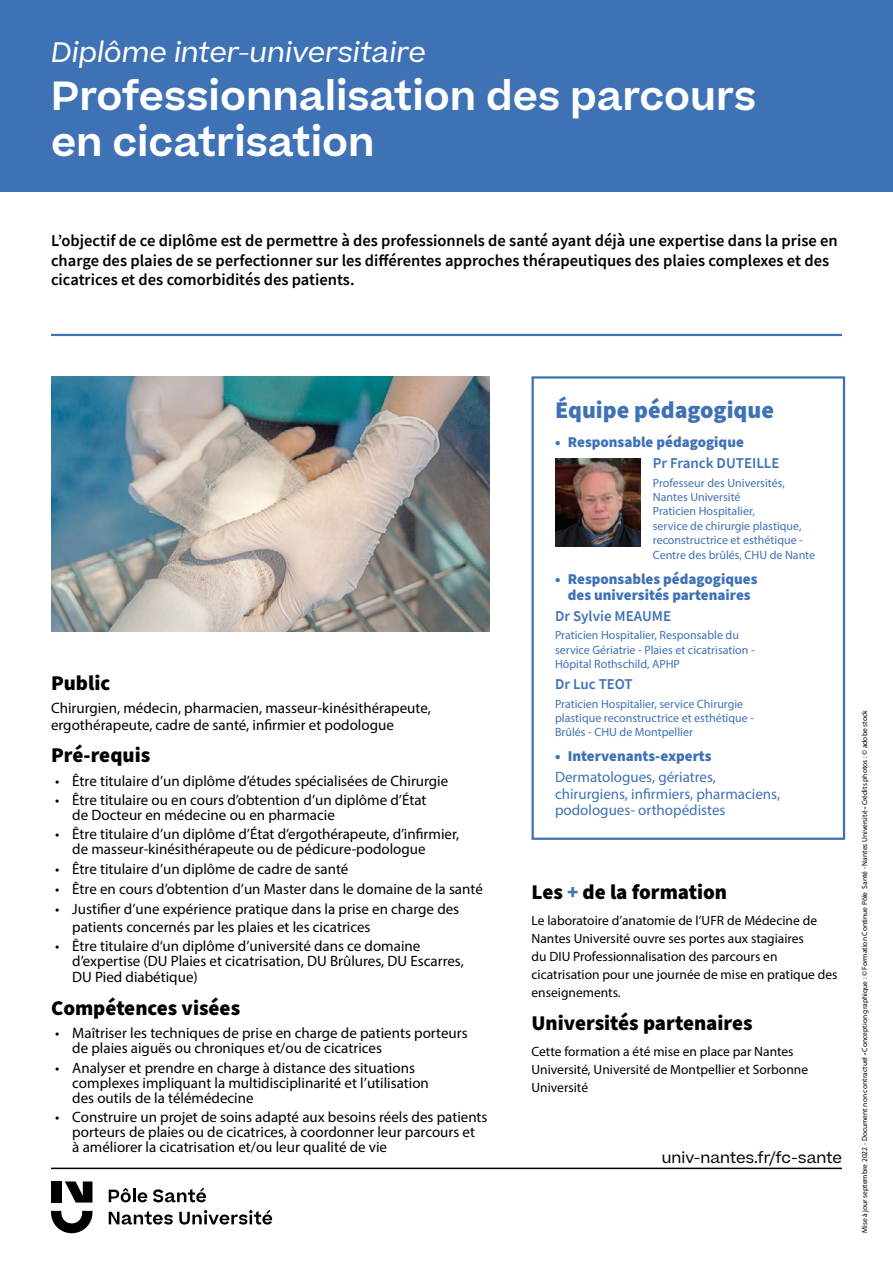
<style>
.page{position:relative;width:893px;height:1263px;background:#fff}
.page>*{position:absolute;margin:0;border:0;box-sizing:border-box;transform-origin:0 0}
.t1{font:600 39px/46.5px "Beatrice";color:#fff}
.t2{font:italic 27px "Beatrice";color:#fff}
.t3{font:900 24px "Source Sans Pro";color:#3e72b5}
.t4{font:900 21px "Source Sans Pro";color:#000}
.t5{font:600 16.5px/19.5px "Source Sans Pro";color:#000}
.t6{font:15px/15px "Myriad Pro";color:#000}
.t7{font:900 15px/16.5px "Source Sans Pro";color:#3e72b5;text-align:center}
.t8{font:15px/16.5px "Myriad Pro";color:#3e72b5}
.t9{font:600 15px "Source Sans Pro";color:#3e72b5}
.t10{font:15px "Beatrice";color:#000}
.t11{font:13.5px/18px "Myriad Pro";color:#000}
.t12{font:12px/14.4px "Myriad Pro";color:#3e72b5}
.t13{font:7.5px "Myriad Pro";color:#000}
.s1{color:#3e72b5}
</style>
<div class="page">
<div style="left:0;top:0;width:893px;height:191px;background:#3e72b5"></div>
<img style="left:51px;top:376px;width:438px;height:255px">
<img style="left:555px;top:458px;width:85px;height:88px">
<hr style="left:51px;top:1167px;width:791px;height:2px;background:#000">
<svg style="left:51px;top:1211px;width:41px;height:22px"></svg>
<svg style="left:65px;top:1181px;width:27px;height:21px"></svg>
<div style="left:51px;top:1181px;width:10px;height:21px;background:#000"></div>
<svg style="left:109px;top:1211px;width:64px;height:13px"></svg>
<svg style="left:179px;top:1210px;width:93px;height:14px"></svg>
<svg style="left:109px;top:1188px;width:38px;height:14px"></svg>
<svg style="left:153px;top:1187px;width:53px;height:15px"></svg>
<hr style="left:51px;top:334px;width:791px;height:2px;background:#3e72b5">
<div style="left:531px;top:376px;width:314px;height:464px;border:2px solid #3e72b5"></div>
<h2 class="t2" style="left:51px;top:35px;width:376px">Diplôme inter-universitaire</h2>
<h1 class="t1" style="left:51px;top:73px;width:707px">Professionnalisation des parcours en cicatrisation</h1>
<p class="t5" style="left:51px;top:231px;width:788px">L’objectif de ce diplôme est de permettre à des professionnels de santé ayant déjà une expertise dans la prise en charge des plaies de se perfectionner sur les différentes approches thérapeutiques des plaies complexes et des cicatrices et des comorbidités des patients.</p>
<h3 class="t4" style="left:51px;top:668px;width:61px">Public</h3>
<p class="t6" style="left:51px;top:700px;width:381px;line-height:16.5px">Chirurgien, médecin, pharmacien, masseur-kinésithérapeute, ergothérapeute, cadre de santé, infirmier et podologue</p>
<h3 class="t4" style="left:51px;top:741px;width:101px">Pré-requis</h3>
<p class="t6" style="left:55px;top:773px;width:394px">• Être titulaire d’un diplôme d’études spécialisées de Chirurgie</p>
<p class="t6" style="left:72px;top:792px;width:356px;text-indent:-17px">• Être titulaire ou en cours d’obtention d’un diplôme d’État de Docteur en médecine ou en pharmacie</p>
<p class="t6" style="left:72px;top:826px;width:388px;text-indent:-17px">• Être titulaire d’un diplôme d’État d’ergothérapeute, d’infirmier, de masseur-kinésithérapeute ou de pédicure-podologue</p>
<p class="t6" style="left:55px;top:861px;width:295px">• Être titulaire d’un diplôme de cadre de santé</p>
<p class="t6" style="left:55px;top:881px;width:429px">• Être en cours d’obtention d’un Master dans le domaine de la santé</p>
<p class="t6" style="left:72px;top:899px;width:388px;line-height:18px;text-indent:-17px">• Justifier d’une expérience pratique dans la prise en charge des patients concernés par les plaies et les cicatrices</p>
<p class="t6" style="left:72px;top:938px;width:393px;text-indent:-17px">• Être titulaire d‘un diplôme d’université dans ce domaine d’expertise (DU Plaies et cicatrisation, DU Brûlures, DU Escarres,</p>
<p class="t6" style="left:72px;top:969px;width:127px">DU Pied diabétique)</p>
<h3 class="t4" style="left:51px;top:993px;width:191px">Compétences visées</h3>
<p class="t6" style="left:72px;top:1025px;width:397px;text-indent:-17px">• Maîtriser les techniques de prise en charge de patients porteurs de plaies aiguës ou chroniques et/ou de cicatrices</p>
<p class="t6" style="left:72px;top:1060px;width:358px;text-indent:-17px">• Analyser et prendre en charge à distance des situations complexes impliquant la multidisciplinarité et l’utilisation des outils de la télémédecine</p>
<p class="t6" style="left:72px;top:1109px;width:417px;text-indent:-17px">• Construire un projet de soins adapté aux besoins réels des patients porteurs de plaies ou de cicatrices, à coordonner leur parcours et<br>à améliorer la cicatrisation et/ou leur qualité de vie</p>
<h3 class="t3" style="left:555px;top:393px;width:220px">Équipe pédagogique</h3>
<p class="t7" style="left:555px;top:434px;width:190px">• Responsable pédagogique</p>
<p class="t9" style="left:653px;top:453px;width:128px">Pr Franck DUTEILLE</p>
<p class="t12" style="left:653px;top:475px;width:164px">Professeur des Universités,<br>Nantes Université<br>Praticien Hospitalier,<br>service de chirurgie plastique, reconstructrice et esthétique -<br>Centre des brûlés, CHU de Nante</p>
<p class="t7" style="left:555px;top:571px;width:204px">• Responsables pédagogiques des universités partenaires</p>
<p class="t9" style="left:555px;top:606px;width:118px">Dr Sylvie MEAUME</p>
<p class="t12" style="left:555px;top:628px;width:201px">Praticien Hospitalier, Responsable du service Gériatrie - Plaies et cicatrisation -<br>Hôpital Rothschild, APHP</p>
<p class="t9" style="left:555px;top:674px;width:79px">Dr Luc TEOT</p>
<p class="t12" style="left:555px;top:696px;width:200px">Praticien Hospitalier, service Chirurgie plastique reconstructrice et esthétique -<br>Brûlés - CHU de Montpellier</p>
<p class="t7" style="left:555px;top:748px;width:158px">• Intervenants-experts</p>
<p class="t8" style="left:555px;top:769px;width:227px">Dermatologues, gériatres, chirurgiens, infirmiers, pharmaciens, podologues- orthopédistes</p>
<h3 class="t4" style="left:531px;top:877px;width:197px">Les <span class="s1">+</span> de la formation</h3>
<p class="t11" style="left:531px;top:911px;width:308px">Le laboratoire d’anatomie de l’UFR de Médecine de Nantes Université ouvre ses portes aux stagiaires<br>du DIU Professionnalisation des parcours en cicatrisation pour une journée de mise en pratique des enseignements.</p>
<h3 class="t4" style="left:531px;top:1008px;width:223px">Universités partenaires</h3>
<p class="t11" style="left:531px;top:1042px;width:278px">Cette formation a été mise en place par Nantes<br>Université, Université de Montpellier et Sorbonne<br>Université</p>
<p class="t10" style="left:662px;top:1147px;width:182px">univ-nantes.fr/fc-sante</p>
<p class="t13" style="left:860px;top:1233px;width:524px;rotate:-90deg">Mise à jour septembre 2022 - Document non contractuel • Conception graphique : © Formation Continue Pôle Santé - Nantes Université • Crédits photos : © adobe stock</p>
</div>
